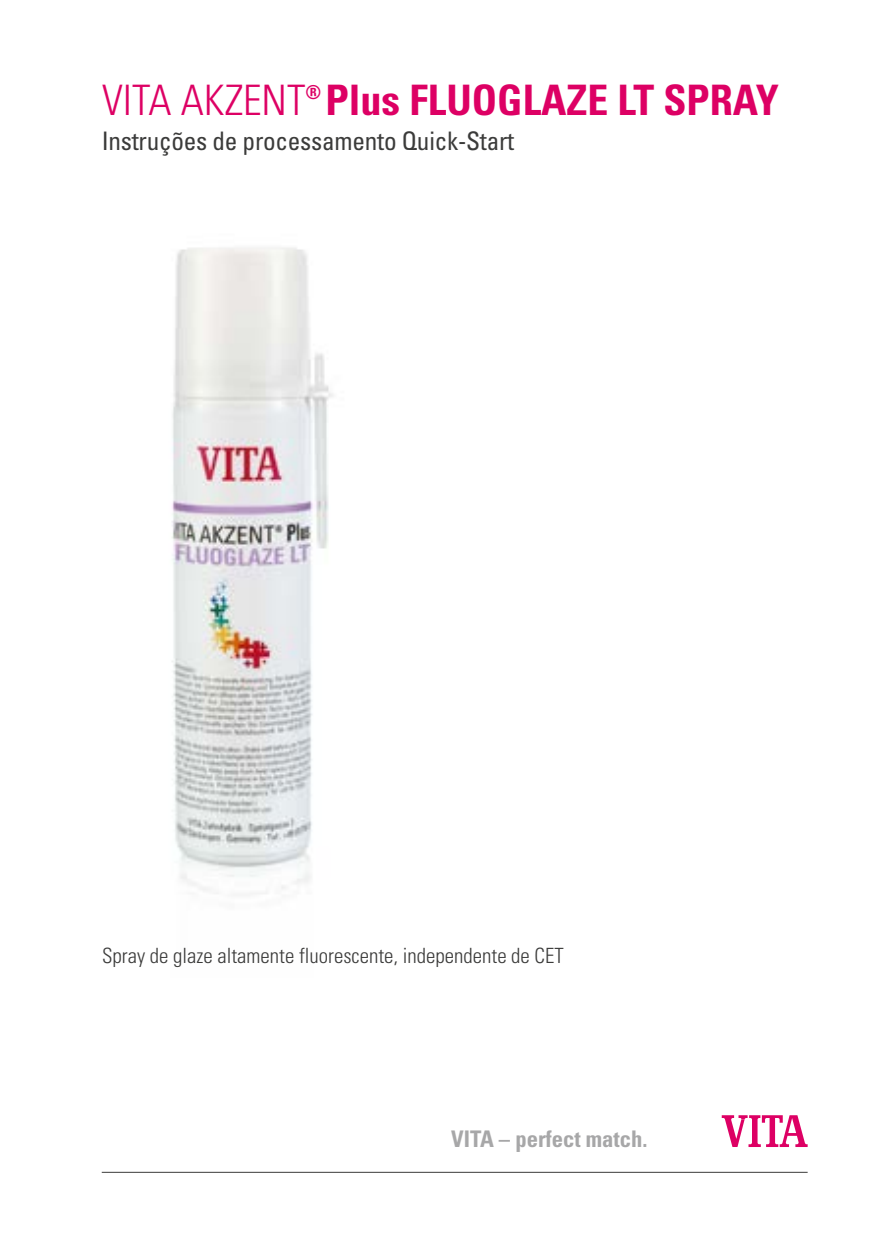
<style>
.page{position:relative;width:893px;height:1259px;background:#fff}
.page>*{position:absolute;margin:0;border:0;box-sizing:border-box;transform-origin:0 0}
.t1{font:700 condensed 42px "Univers LT Std";color:#dd0064}
.t2{font:condensed 25.5px "Univers LT Std";letter-spacing:-.01em;color:#3b3b3a}
.t3{font:700 condensed 22.8px "Univers LT Std";color:#a7a7a8}
.t4{font:300 condensed 21px "Univers LT Std";color:#3b3b3a}
.s1{font-weight:300}
</style>
<div class="page">
<hr style="left:102px;top:1171px;width:706px;height:1px;background:#3b3b3a">
<svg style="left:722px;top:1115px;width:86px;height:32px"></svg>
<img style="left:171px;top:247px;width:163px;height:647px">
<h1 class="t1" style="left:102px;top:75px;width:678px"><span class="s1">VITA AKZENT</span><sup>®</sup> Plus FLUOGLAZE LT SPRAY</h1>
<p class="t2" style="left:102px;top:125px;width:414px">Instruções de processamento Quick-Start</p>
<p class="t4" style="left:102px;top:943px;width:463px">Spray de glaze altamente fluorescente, independente de CET</p>
<p class="t3" style="left:451px;top:1125px;width:198px">VITA – perfect match.</p>
</div>
